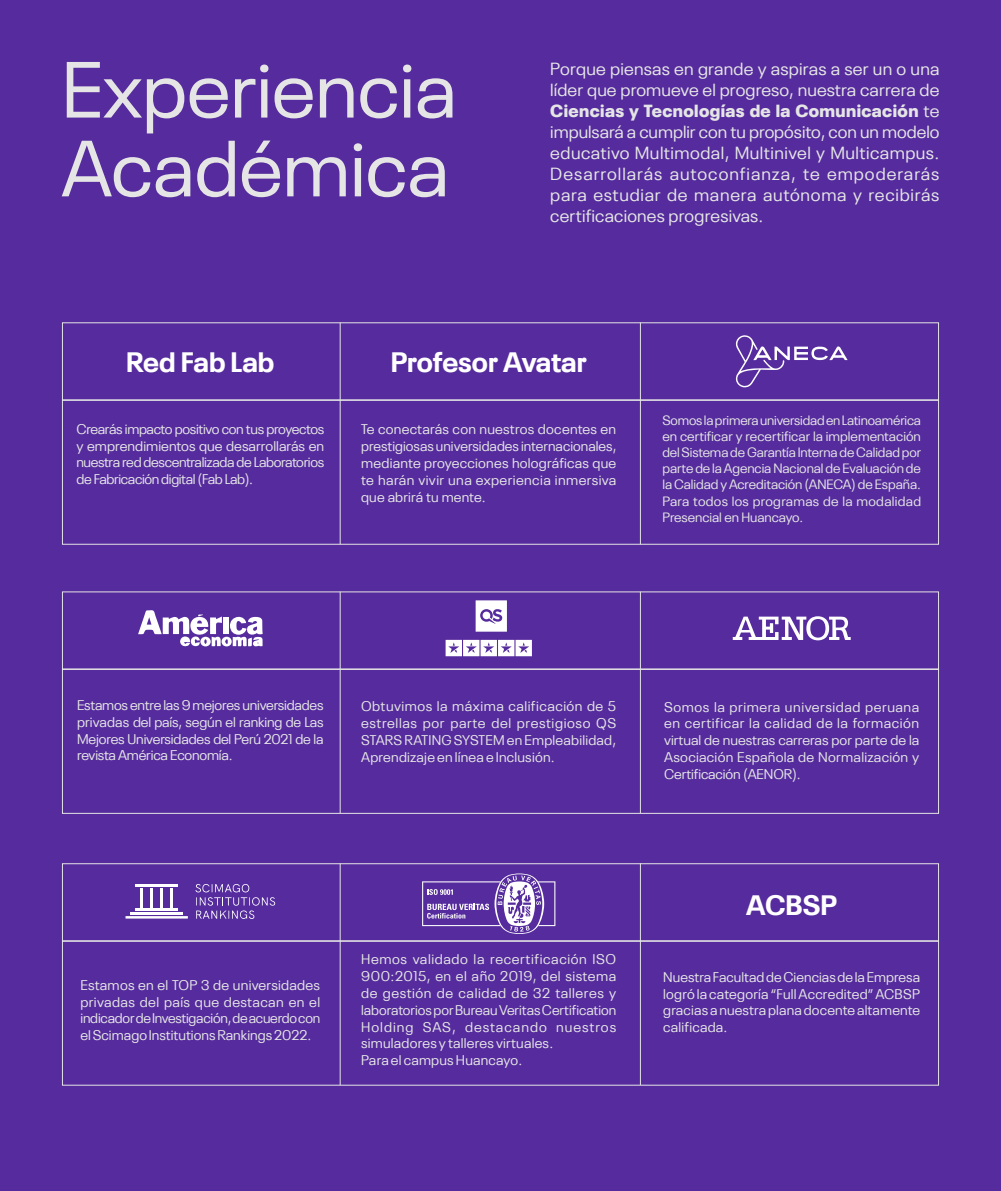
<style>
.page{position:relative;width:1001px;height:1191px;background:#fff}
.page>*{position:absolute;margin:0;border:0;box-sizing:border-box;transform-origin:0 0}
.t1{font:78.75px/78.8px "Neue Plak";color:#e5e5e5}
.t2{font:700 28px "Neue Plak";color:#fff}
.t3{font:17.5px/21px "Neue Plak";letter-spacing:.015em;color:#e5e5e5;text-align:justify}
.t4{font:14px/16.8px "Neue Plak";letter-spacing:.015em;color:#e5e5e5;text-align:justify}
.t5{font:14px/16.8px "Neue Plak";letter-spacing:.035em;color:#e5e5e5}
.t6{font:13.47px/16.1px "Neue Plak";letter-spacing:.02em;color:#e5e5e5;text-align:justify}
.s1{font-weight:900}
</style>
<div class="page">
<div style="left:0;top:0;width:1000px;height:1191px;background:#552b9d"></div>
<svg style="left:735px;top:335px;width:112px;height:52px"></svg>
<svg style="left:732px;top:616px;width:118px;height:24px"></svg>
<hr style="left:339px;top:322px;width:1px;height:222px;background:#e5e5e5">
<hr style="left:339px;top:591px;width:1px;height:222px;background:#e5e5e5">
<hr style="left:339px;top:863px;width:1px;height:222px;background:#e5e5e5">
<hr style="left:639px;top:322px;width:1px;height:222px;background:#e5e5e5">
<hr style="left:639px;top:591px;width:1px;height:222px;background:#e5e5e5">
<hr style="left:639px;top:863px;width:1px;height:222px;background:#e5e5e5">
<svg style="left:138px;top:610px;width:124px;height:36px"></svg>
<svg style="left:475px;top:600px;width:31px;height:31px"></svg>
<svg style="left:445px;top:640px;width:86px;height:16px"></svg>
<svg style="left:125px;top:916px;width:63px;height:2px"></svg>
<hr style="left:130px;top:912px;width:53px;height:2px;background:#fff">
<hr style="left:135px;top:884px;width:43px;height:2px;background:#fff">
<hr style="left:135px;top:908px;width:43px;height:3px;background:#fff">
<hr style="left:140px;top:887px;width:3px;height:20px;background:#fff">
<hr style="left:150px;top:887px;width:3px;height:20px;background:#fff">
<hr style="left:160px;top:887px;width:3px;height:20px;background:#fff">
<hr style="left:170px;top:887px;width:3px;height:20px;background:#fff">
<svg style="left:195px;top:884px;width:80px;height:35px"></svg>
<svg style="left:422px;top:873px;width:133px;height:61px"></svg>
<div style="left:62px;top:400px;width:876px;height:144px;border:1px solid #e5e5e5"></div>
<div style="left:62px;top:669px;width:876px;height:144px;border:1px solid #e5e5e5"></div>
<div style="left:62px;top:940px;width:876px;height:145px;border:1px solid #e5e5e5"></div>
<div style="left:62px;top:322px;width:876px;height:78px;border:1px solid #e5e5e5"></div>
<div style="left:62px;top:863px;width:876px;height:78px;border:1px solid #e5e5e5"></div>
<h1 class="t1" style="left:62px;top:40px;width:396px">Experiencia<br>Académica</h1>
<p class="t3" style="left:550px;top:56px;width:390px">Porque piensas en grande y aspiras a ser un o una líder que promueve el progreso, nuestra carrera de <span class="s1">Ciencias y Tecnologías de la Comunicación</span> te impulsará a cumplir con tu propósito, con un modelo educativo Multimodal, Multinivel y Multicampus.<br>Desarrollarás autoconfianza, te empoderarás para estudiar de manera autónoma y recibirás certificaciones progresivas.</p>
<h2 class="t2" style="left:126px;top:337px;width:150px">Red Fab Lab</h2>
<h2 class="t2" style="left:390px;top:338px;width:198px">Profesor Avatar</h2>
<p class="t4" style="left:76px;top:418px;width:249px">Crearás impacto positivo con tus proyectos y emprendimientos que desarrollarás en nuestra red descentralizada de Laboratorios de Fabricación digital (Fab Lab).</p>
<p class="t4" style="left:361px;top:419px;width:257px">Te conectarás con nuestros docentes en prestigiosas universidades internacionales, mediante proyecciones holográficas que te harán vivir una experiencia inmersiva que abrirá tu mente.</p>
<p class="t6" style="left:662px;top:410px;width:260px">Somos la primera universidad en Latinoamérica en certificar y recertificar la implementación del Sistema de Garantía Interna de Calidad por parte de la Agencia Nacional de Evaluación de la Calidad y Acreditación (ANECA) de España.<br>Para todos los programas de la modalidad Presencial en Huancayo.</p>
<p class="t4" style="left:77px;top:694px;width:248px">Estamos entre las 9 mejores universidades privadas del país, según el ranking de Las Mejores Universidades del Perú 2021 de la revista América Economía.</p>
<p class="t4" style="left:361px;top:696px;width:256px">Obtuvimos la máxima calificación de 5 estrellas por parte del prestigioso QS STARS RATING SYSTEM en Empleabilidad, Aprendizaje en línea e Inclusión.</p>
<p class="t4" style="left:80px;top:974px;width:241px">Estamos en el TOP 3 de universidades privadas del país que destacan en el indicador de Investigación, de acuerdo con el Scimago Institutions Rankings 2022.</p>
<p class="t5" style="left:361px;top:949px;width:256px">Hemos validado la recertificación ISO 900:2015, en el año 2019, del sistema de gestión de calidad de 32 talleres y laboratorios por Bureau Veritas Certification Holding SAS, destacando nuestros simuladores y talleres virtuales.<br>Para el campus Huancayo.</p>
<p class="t4" style="left:664px;top:696px;width:256px">Somos la primera universidad peruana en certificar la calidad de la formación virtual de nuestras carreras por parte de la Asociación Española de Normalización y Certificación (AENOR).</p>
<h2 class="t2" style="left:746px;top:880px;width:92px">ACBSP</h2>
<p class="t4" style="left:663px;top:966px;width:258px">Nuestra Facultad de Ciencias de la Empresa logró la categoría “Full Accredited” ACBSP gracias a nuestra plana docente altamente calificada.</p>
</div>
